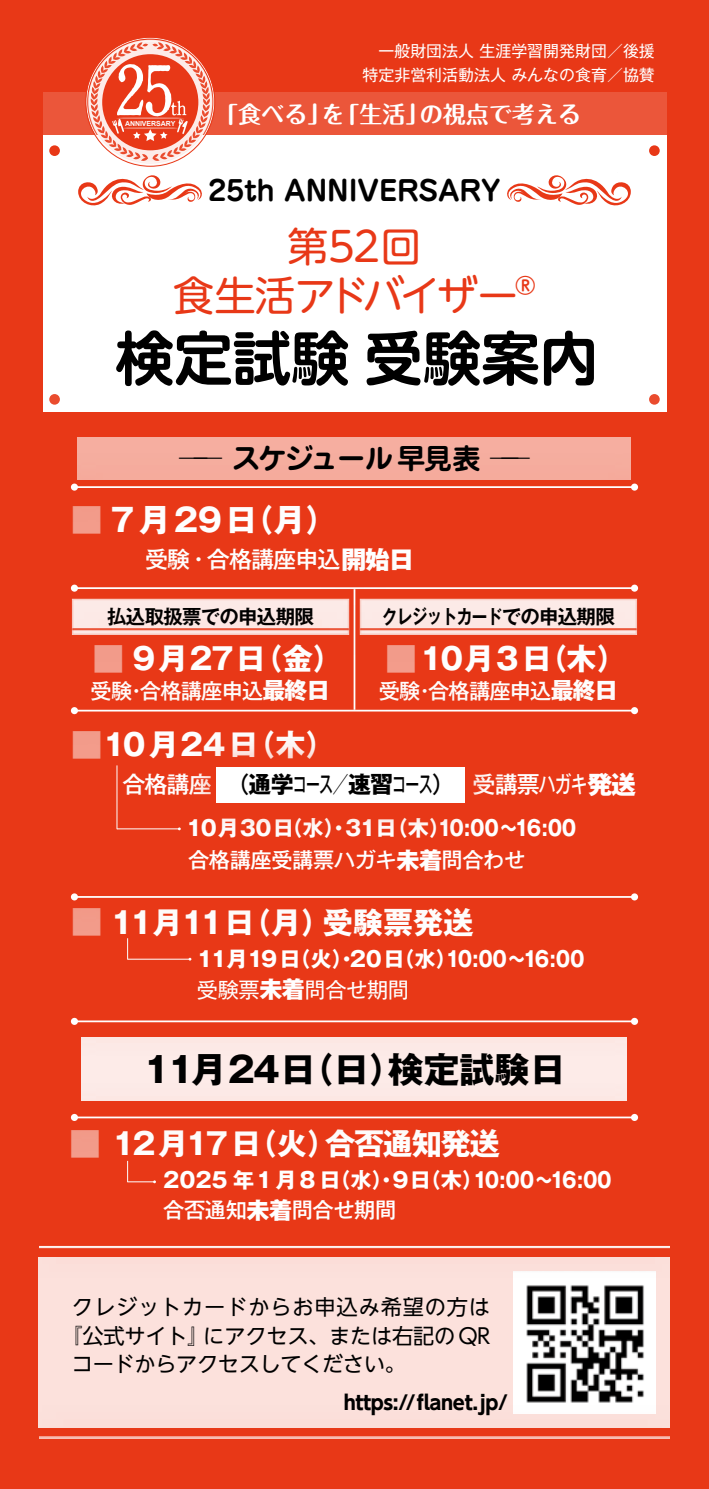
<style>
.page{position:relative;width:709px;height:1489px;background:#fff}
.page>*{position:absolute;margin:0;border:0;box-sizing:border-box;transform-origin:0 0}
.t1{font:700 58.5px "UD Shin M Go Pro De";color:#000}
.t2{font:40.75px/48.8px "UD Shin M Go Pro";letter-spacing:-.03em;color:#e83817;text-align:center}
.t3{font:700 35.5px "Gothic MB101 Pro";color:#000}
.t4{font:700 32px "Gothic MB101 Pro";letter-spacing:.1em;color:#fff}
.t5{font:700 30px "Gothic MB101 Pro";color:#fff}
.t6{font:700 30px "Gothic MB101 Pro";letter-spacing:-.04em;color:#fff}
.t7{font:700 28.25px "Jun 501 Pro";letter-spacing:-.04em;color:#000}
.t8{font:700 27.75px "Jun 501 Pro";color:#000}
.t9{font:500 23px "Gothic MB101 Pro";letter-spacing:-.04em;color:#fff}
.t10{font:700 23px "Maru Fo Pro";color:#fff}
.t11{font:500 23px "Gothic MB101 Pro";letter-spacing:-.04em;color:#000}
.t12{font:700 21.25px/32px "Gothic MB101 Pro";letter-spacing:-.02em;color:#fff}
.t13{font:700 21.25px/30px "Gothic MB101 Pro";color:#fff}
.t14{font:21.25px "UD Shin Go NT Pro";letter-spacing:-.01em;color:#000}
.t15{font:500 21.25px "Gothic MB101 Pro";letter-spacing:-.04em;color:#fff}
.t16{font:21.25px "UD Shin Go NT Pro";letter-spacing:.035em;color:#000}
.t17{font:700 19.5px "UD Shin Go NT Pro";letter-spacing:-.02em;color:#000}
.t18{font:700 19.5px "Gothic MB101 Pro De";letter-spacing:-.04em;color:#000;scale:.8 1}
.t19{font:700 19.5px "Gothic MB101 Pro De";letter-spacing:-.04em;color:#000}
.t20{font:16px/24.8px "Gothic MB101 Pro";color:#fff;text-align:right}
.t21{font:700 7px "Arial";letter-spacing:-.01em;color:#fcfcfc}
.s1{font-family:"Jun 34 Pro";font-weight:500}
.s2{color:#f39c8b}
.s3{font-weight:800;font-size:24.75px}
.s4{font-size:32px;color:#f39c8b}
.s5{font-weight:800;font-size:23px}
.s6{font-weight:700}
.s7{font-weight:500}
.s8{font-weight:400}
</style>
<div class="page">
<div style="left:0;top:0;width:709px;height:1488px;background:#e83817"></div>
<div style="left:78px;top:437px;width:553px;height:42px;background:#f6aea0"></div>
<div style="left:81px;top:1037px;width:546px;height:64px;background:#fdebe8"></div>
<hr style="left:74px;top:587px;width:560px;height:2px;background:#fff">
<div style="left:71px;top:584px;width:7px;height:7px;background:#fff;border-radius:50%"></div>
<div style="left:631px;top:584px;width:7px;height:7px;background:#fff;border-radius:50%"></div>
<hr style="left:74px;top:709px;width:560px;height:2px;background:#fff">
<div style="left:71px;top:707px;width:7px;height:7px;background:#fff;border-radius:50%"></div>
<div style="left:631px;top:707px;width:7px;height:7px;background:#fff;border-radius:50%"></div>
<hr style="left:74px;top:896px;width:560px;height:1px;background:#fff">
<div style="left:71px;top:893px;width:7px;height:7px;background:#fff;border-radius:50%"></div>
<div style="left:631px;top:893px;width:7px;height:7px;background:#fff;border-radius:50%"></div>
<div style="left:41px;top:987px;width:626px;height:68px;background:#e83817;opacity:.75"></div>
<hr style="left:74px;top:1020px;width:560px;height:2px;background:#fff">
<div style="left:71px;top:1017px;width:7px;height:7px;background:#fff;border-radius:50%"></div>
<div style="left:631px;top:1017px;width:7px;height:7px;background:#fff;border-radius:50%"></div>
<div style="left:41px;top:1083px;width:626px;height:68px;background:#e83817;opacity:.75"></div>
<hr style="left:74px;top:1116px;width:560px;height:2px;background:#fff">
<svg style="left:71px;top:1113px;width:7px;height:7px"></svg>
<svg style="left:631px;top:1113px;width:7px;height:7px"></svg>
<div style="left:41px;top:453px;width:626px;height:68px;background:#e83817;opacity:.75"></div>
<hr style="left:74px;top:486px;width:560px;height:2px;background:#fff">
<div style="left:71px;top:483px;width:7px;height:7px;background:#fff;border-radius:50%"></div>
<div style="left:631px;top:483px;width:7px;height:7px;background:#fff;border-radius:50%"></div>
<hr style="left:117px;top:765px;width:1px;height:64px;background:#fff">
<hr style="left:117px;top:828px;width:62px;height:1px;background:#fff">
<div style="left:99px;top:1141px;width:57px;height:60px;background:#e83817"></div>
<div style="left:109px;top:927px;width:106px;height:63px;background:#e83817"></div>
<hr style="left:128px;top:958px;width:62px;height:1px;background:#fff">
<svg style="left:127px;top:1160px;width:29px;height:23px"></svg>
<div style="left:217px;top:767px;width:248px;height:35px;background:#fff"></div>
<div style="left:39px;top:1257px;width:631px;height:170px;background:#fce1dc"></div>
<div style="left:320px;top:564px;width:68px;height:171px;background:#e83817"></div>
<hr style="left:353px;top:589px;width:2px;height:120px;background:#fff">
<div style="left:51px;top:596px;width:319px;height:65px;background:#e83817;opacity:.75"></div>
<hr style="left:72px;top:628px;width:277px;height:1px;background:#e83817">
<hr style="left:72px;top:629px;width:277px;height:1px;background:#e83817">
<div style="left:338px;top:596px;width:320px;height:65px;background:#e83817;opacity:.75"></div>
<hr style="left:360px;top:628px;width:276px;height:1px;background:#e83817">
<hr style="left:360px;top:629px;width:276px;height:1px;background:#e83817">
<img style="left:513px;top:1280px;width:142px;height:124px">
<div style="left:15px;top:1404px;width:678px;height:66px;background:#e83817;opacity:.75"></div>
<hr style="left:39px;top:1436px;width:631px;height:1px;background:#fff">
<hr style="left:39px;top:1437px;width:631px;height:1px;background:#fff">
<div style="left:15px;top:1213px;width:678px;height:67px;background:#e83817;opacity:.75"></div>
<hr style="left:39px;top:1245px;width:631px;height:1px;background:#fff">
<hr style="left:39px;top:1247px;width:631px;height:1px;background:#fff">
<div style="left:43px;top:92px;width:623px;height:319px;background:#fff"></div>
<div style="left:43px;top:92px;width:623px;height:43px;background:#eb563a"></div>
<div style="left:49px;top:394px;width:11px;height:10px;background:#ea4c2e;border-radius:50%"></div>
<div style="left:649px;top:394px;width:10px;height:10px;background:#ea4c2e;border-radius:50%"></div>
<div style="left:49px;top:145px;width:11px;height:11px;background:#e83817;border-radius:50%"></div>
<div style="left:649px;top:145px;width:10px;height:11px;background:#e83817;border-radius:50%"></div>
<svg style="left:90px;top:42px;width:120px;height:119px"></svg>
<svg style="left:507px;top:175px;width:124px;height:31px"></svg>
<svg style="left:78px;top:175px;width:124px;height:31px"></svg>
<p class="t21" style="left:125px;top:119px;width:52px">ANNIVERSARY</p>
<p class="t20" style="left:362px;top:36px;width:294px">一般財団法人 生涯学習開発財団／後援特定非営利活動法人 みんなの食育／協賛</p>
<p class="t10" style="left:215px;top:96px;width:367px">「食べる」を「生活」の視点で考える</p>
<h3 class="t8" style="left:208px;top:168px;width:293px">25th ANNIVERSARY</h3>
<h2 class="t2" style="left:173px;top:220px;width:364px">第52回<br>食生活アドバイザーR</h2>
<h1 class="t1" style="left:115px;top:310px;width:484px">検定試験 受験案内</h1>
<h3 class="t7" style="left:179px;top:436px;width:352px"><span class="s1">──</span> スケジュール早見表 <span class="s1">──</span></h3>
<h3 class="t4" style="left:71px;top:493px;width:268px"><span class="s2">■</span> 7月29日（月）</h3>
<p class="t9" style="left:145px;top:540px;width:270px">受験・合格講座申込<span class="s3">開始日</span></p>
<p class="t19" style="left:107px;top:600px;width:208px">払込取扱票での申込期限</p>
<p class="t18" style="left:382px;top:600px;width:292px">クレジットカードでの申込期限</p>
<h3 class="t5" style="left:92px;top:633px;width:252px"><span class="s4">■</span> 9月27日（金）</h3>
<h3 class="t5" style="left:385px;top:633px;width:243px"><span class="s4">■</span>10月3日（木）</h3>
<p class="t15" style="left:91px;top:673px;width:241px">受験・合格講座申込<span class="s5">最終日</span></p>
<p class="t15" style="left:379px;top:673px;width:241px">受験・合格講座申込<span class="s5">最終日</span></p>
<h3 class="t5" style="left:71px;top:719px;width:266px"><span class="s4">■</span>10月24日（木）</h3>
<p class="t9" style="left:122px;top:765px;width:91px">合格講座</p>
<p class="t9" style="left:472px;top:765px;width:165px">受講票ハガキ<span class="s3">発送</span></p>
<p class="t11" style="left:226px;top:765px;width:230px">（<span class="s6">通学</span> コース／<span class="s6">速習</span> コース）</p>
<p class="t12" style="left:186px;top:809px;width:392px">10月30日（水）・31日（木）10:00〜16:00<span class="s7">合格講座受講票ハガキ</span><span class="s5">未着</span><span class="s7">問合わせ</span></p>
<h3 class="t5" style="left:71px;top:897px;width:404px"><span class="s4">■</span> 11月11日（月）受験票発送</h3>
<p class="t12" style="left:197px;top:941px;width:389px;line-height:30px">11月19日（火）・20日（水）10:00〜16:00<span class="s8">受験票</span><span class="s5">未着</span><span class="s8">問合せ期間</span></p>
<h3 class="t3" style="left:143px;top:1039px;width:423px">11月24日（日）検定試験日</h3>
<h3 class="t6" style="left:69px;top:1119px;width:432px"><span class="s4">■</span> 12月17日（火）合否通知発送</h3>
<p class="t13" style="left:163px;top:1162px;width:450px">2025 年1月8 日（水）・9日（木）10:00〜16:00<span class="s7">合否通知</span><span class="s5">未着</span><span class="s7">問合せ期間</span></p>
<p class="t16" style="left:72px;top:1289px;width:420px">クレジットカードからお申込み希望の方は</p>
<p class="t14" style="left:61px;top:1318px;width:430px">『公式サイト』にアクセス、または右記のQR</p>
<p class="t14" style="left:72px;top:1346px;width:335px">コードからアクセスしてください。</p>
<p class="t17" style="left:344px;top:1386px;width:166px">https://flanet.jp/</p>
</div>
